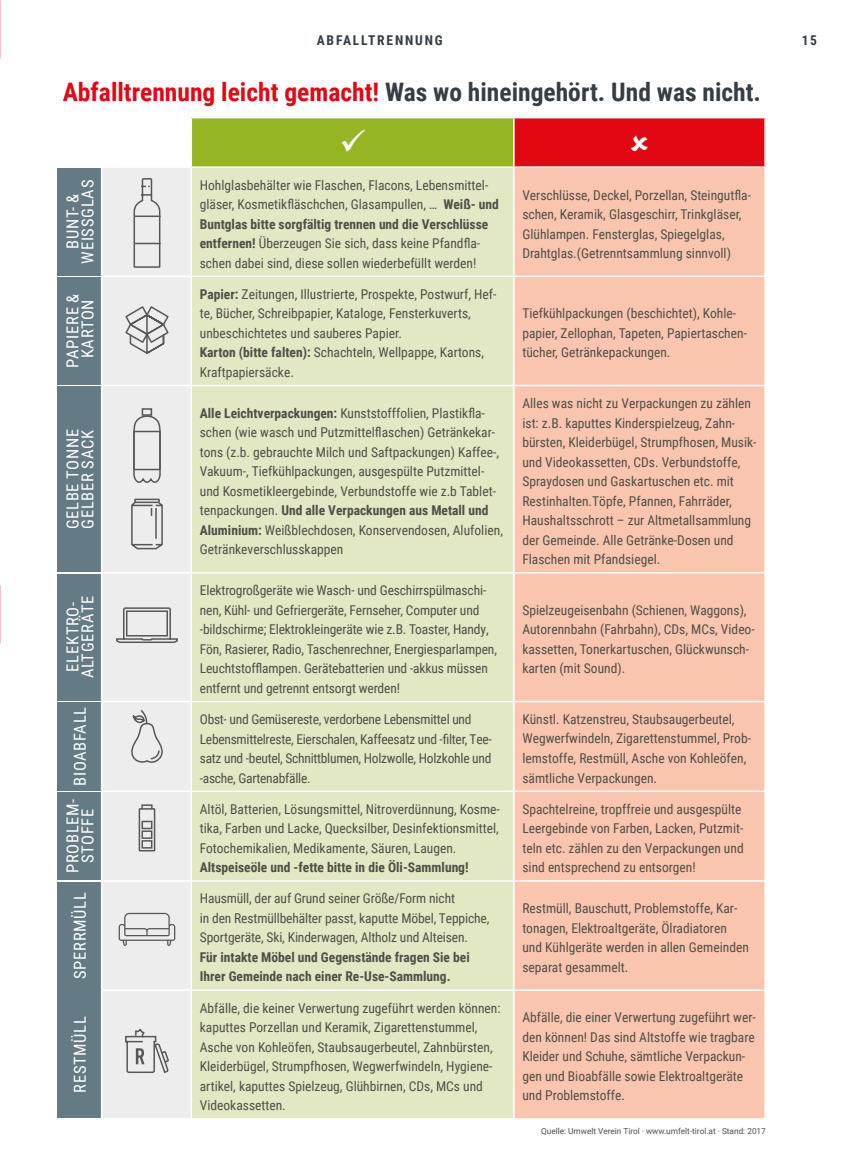
<style>
.page{position:relative;width:851px;height:1170px;background:#fff}
.page>*{position:absolute;margin:0;border:0;box-sizing:border-box;transform-origin:0 0}
.t1{font:700 25.5px "Roboto Condensed";color:#363e45}
.t2{font:16.5px/15px "Roboto Condensed";letter-spacing:.045em;color:#fff;text-align:center}
.t3{font:13.5px/19.5px "Roboto Condensed";color:#504e47}
.t4{font:13.5px/19.5px "Roboto Condensed";letter-spacing:-.02em;color:#504e47}
.t5{font:700 13.5px/19.5px "Roboto Condensed";color:#504e47}
.t6{font:700 13.5px "Roboto Condensed";letter-spacing:.135em;color:#363e45}
.t7{font:8.25px "Roboto";color:#504e47}
.s1{color:#e30613}
.s2{font-weight:700}
</style>
<div class="page">
<div style="left:58px;top:792px;width:45px;height:88px;background:#647a84"></div>
<div style="left:58px;top:990px;width:45px;height:127px;background:#647a84"></div>
<div style="left:58px;top:881px;width:45px;height:108px;background:#647a84"></div>
<div style="left:58px;top:702px;width:45px;height:88px;background:#647a84"></div>
<div style="left:58px;top:573px;width:45px;height:127px;background:#647a84"></div>
<div style="left:58px;top:386px;width:45px;height:186px;background:#647a84"></div>
<div style="left:58px;top:277px;width:45px;height:107px;background:#647a84"></div>
<div style="left:58px;top:168px;width:45px;height:107px;background:#647a84"></div>
<div style="left:191px;top:118px;width:323px;height:49px;background:#96b522"></div>
<div style="left:514px;top:118px;width:251px;height:49px;background:#e30613"></div>
<div style="left:102px;top:168px;width:88px;height:950px;background:#ededed"></div>
<div style="left:192px;top:168px;width:321px;height:950px;background:#e2e8c4"></div>
<div style="left:514px;top:168px;width:250px;height:950px;background:#f9c5af"></div>
<hr style="left:101px;top:168px;width:1px;height:107px;background:#fff">
<hr style="left:101px;top:275px;width:90px;height:2px;background:#fff">
<hr style="left:101px;top:277px;width:1px;height:108px;background:#fff">
<hr style="left:101px;top:385px;width:90px;height:1px;background:#fff">
<hr style="left:101px;top:386px;width:1px;height:186px;background:#fff">
<hr style="left:101px;top:572px;width:90px;height:1px;background:#fff">
<hr style="left:101px;top:573px;width:1px;height:127px;background:#fff">
<hr style="left:101px;top:700px;width:90px;height:2px;background:#fff">
<hr style="left:101px;top:702px;width:1px;height:88px;background:#fff">
<hr style="left:101px;top:790px;width:90px;height:2px;background:#fff">
<hr style="left:101px;top:792px;width:1px;height:88px;background:#fff">
<hr style="left:101px;top:880px;width:90px;height:1px;background:#fff">
<hr style="left:101px;top:881px;width:1px;height:108px;background:#fff">
<hr style="left:101px;top:989px;width:90px;height:1px;background:#fff">
<hr style="left:101px;top:990px;width:1px;height:128px;background:#fff">
<hr style="left:190px;top:118px;width:2px;height:48px;background:#fff">
<hr style="left:513px;top:118px;width:1px;height:48px;background:#fff">
<hr style="left:764px;top:118px;width:1px;height:48px;background:#fff">
<hr style="left:191px;top:166px;width:323px;height:2px;background:#fff">
<hr style="left:514px;top:166px;width:251px;height:2px;background:#fff">
<hr style="left:191px;top:275px;width:323px;height:2px;background:#fff">
<hr style="left:514px;top:275px;width:251px;height:2px;background:#fff">
<hr style="left:191px;top:385px;width:323px;height:1px;background:#fff">
<hr style="left:514px;top:385px;width:251px;height:1px;background:#fff">
<hr style="left:191px;top:572px;width:323px;height:1px;background:#fff">
<hr style="left:514px;top:572px;width:251px;height:1px;background:#fff">
<hr style="left:191px;top:700px;width:323px;height:2px;background:#fff">
<hr style="left:514px;top:700px;width:251px;height:2px;background:#fff">
<hr style="left:191px;top:790px;width:323px;height:2px;background:#fff">
<hr style="left:514px;top:790px;width:251px;height:2px;background:#fff">
<hr style="left:191px;top:880px;width:323px;height:1px;background:#fff">
<hr style="left:514px;top:880px;width:251px;height:1px;background:#fff">
<hr style="left:191px;top:989px;width:323px;height:1px;background:#fff">
<hr style="left:514px;top:989px;width:251px;height:1px;background:#fff">
<svg style="left:133px;top:177px;width:29px;height:91px"></svg>
<svg style="left:124px;top:305px;width:46px;height:51px"></svg>
<div style="left:142px;top:408px;width:10px;height:7px;border:2px solid #575756"></div>
<svg style="left:132px;top:412px;width:29px;height:71px"></svg>
<svg style="left:115px;top:606px;width:64px;height:37px"></svg>
<svg style="left:129px;top:708px;width:34px;height:56px"></svg>
<svg style="left:138px;top:803px;width:18px;height:49px"></svg>
<svg style="left:119px;top:912px;width:56px;height:33px"></svg>
<svg style="left:124px;top:1026px;width:46px;height:48px"></svg>
<div style="left:134px;top:498px;width:26px;height:5px;border:2px solid #575756"></div>
<svg style="left:130px;top:501px;width:33px;height:49px"></svg>
<p class="t6" style="left:317px;top:30px;width:127px">ABFALLTRENNUNG</p>
<p class="t6" style="left:801px;top:30px;width:17px">15</p>
<h1 class="t1" style="left:63px;top:74px;width:699px"><span class="s1">Abfalltrennung leicht gemacht!</span> Was wo hineingehört. Und was nicht.</h1>
<p class="t2" style="left:64px;top:264px;width:85px;rotate:-90deg">BUNT- &amp;<br>WEISSGLAS</p>
<p class="t3" style="left:200px;top:175px;width:300px">Hohlglasbehälter wie Flaschen, Flacons, Lebensmittel&shy;gläser, Kosmetikfläschchen, Glasampullen, … <span class="s2">Weiß- und Buntglas bitte sorgfältig trennen und die Verschlüsse entfernen!</span> Überzeugen Sie sich, dass keine Pfandfla&shy;schen dabei sind, diese sollen wiederbefüllt werden!</p>
<p class="t3" style="left:522px;top:184px;width:230px">Verschlüsse, Deckel, Porzellan, Steingutfla&shy;schen, Keramik, Glasgeschirr, Trinkgläser, Glühlampen. Fensterglas, Spiegelglas, Drahtglas.(Getrenntsammlung sinnvoll)</p>
<p class="t3" style="left:200px;top:284px;width:298px"><span class="s2">Papier:</span> Zeitungen, Illustrierte, Prospekte, Postwurf, Hef&shy;te, Bücher, Schreibpapier, Kataloge, Fensterkuverts, unbeschichtetes und sauberes Papier.<br><span class="s2">Karton (bitte falten):</span> Schachteln, Wellpappe, Kartons, Kraftpapiersäcke.</p>
<p class="t2" style="left:64px;top:367px;width:75px;rotate:-90deg">PAPIERE &amp;<br>KARTON</p>
<p class="t3" style="left:522px;top:303px;width:226px">Tiefkühlpackungen (beschichtet), Kohle&shy;papier, Zellophan, Tapeten, Papiertaschen&shy;tücher, Getränkepackungen.</p>
<p class="t2" style="left:64px;top:529px;width:102px;text-align:left;rotate:-90deg">GELBE TONNE<br>GELBER SACK</p>
<p class="t2" style="left:64px;top:678px;width:84px;rotate:-90deg">ELEKTRO-<br>ALTGERÄTE</p>
<p class="t2" style="left:72px;top:786px;width:81px;rotate:-90deg">BIOABFALL</p>
<p class="t2" style="left:64px;top:873px;width:76px;rotate:-90deg">PROBLEM-<br>STOFFE</p>
<p class="t2" style="left:72px;top:978px;width:88px;rotate:-90deg">SPERRMÜLL</p>
<p class="t2" style="left:72px;top:1092px;width:78px;rotate:-90deg">RESTMÜLL</p>
<p class="t3" style="left:200px;top:403px;width:304px"><span class="s2">Alle Leichtverpackungen:</span> Kunststofffolien, Plastikfla&shy;schen (wie wasch und Putzmittelflaschen) Getränkekar&shy;tons (z.b. gebrauchte Milch und Saftpackungen) Kaffee-, Vakuum-, Tiefkühlpackungen, ausgespülte Putzmittel&shy;und Kosmetikleergebinde, Verbundstoffe wie z.b Tablet&shy;tenpackungen. <span class="s2">Und alle Verpackungen aus Metall und Aluminium:</span> Weißblechdosen, Konservendosen, Alufolien, Getränkeverschlusskappen</p>
<p class="t3" style="left:522px;top:393px;width:236px">Alles was nicht zu Verpackungen zu zählen ist: z.B. kaputtes Kinderspielzeug, Zahn&shy;bürsten, Kleiderbügel, Strumpfhosen, Musik&shy;und Videokassetten, CDs. Verbundstoffe, Spraydosen und Gaskartuschen etc. mit Restinhalten.Töpfe, Pfannen, Fahrräder, Haushaltsschrott – zur Altmetallsammlung der Gemeinde. Alle Getränke-Dosen und Flaschen mit Pfandsiegel.</p>
<p class="t3" style="left:200px;top:580px;width:298px">Elektrogroßgeräte wie Wasch- und Geschirrspülmaschi&shy;nen, Kühl- und Gefriergeräte, Fernseher, Computer und -bildschirme; Elektrokleingeräte wie z.B. Toaster, Handy, Fön, Rasierer, Radio, Taschenrechner, Energiesparlampen, Leuchtstofflampen. Gerätebatterien und -akkus müssen entfernt und getrennt entsorgt werden!</p>
<p class="t3" style="left:522px;top:599px;width:234px">Spielzeugeisenbahn (Schienen, Waggons), Autorennbahn (Fahrbahn), CDs, MCs, Video&shy;kassetten, Tonerkartuschen, Glückwunsch&shy;karten (mit Sound).</p>
<p class="t4" style="left:200px;top:709px;width:293px">Obst- und Gemüsereste, verdorbene Lebensmittel und Lebensmittelreste, Eierschalen, Kaffeesatz und -filter, Tee&shy;satz und -beutel, Schnittblumen, Holzwolle, Holzkohle und -asche, Gartenabfälle.</p>
<p class="t3" style="left:522px;top:709px;width:230px">Künstl. Katzenstreu, Staubsaugerbeutel, Wegwerfwindeln, Zigarettenstummel, Prob&shy;lemstoffe, Restmüll, Asche von Kohleöfen, sämtliche Verpackungen.</p>
<p class="t3" style="left:200px;top:798px;width:301px;text-align:justify">Altöl, Batterien, Lösungsmittel, Nitroverdünnung, Kosme&shy;tika, Farben und Lacke, Quecksilber, Desinfektionsmittel, Fotochemikalien, Medikamente, Säuren, Laugen.</p>
<p class="t5" style="left:200px;top:857px;width:270px">Altspeiseöle und -fette bitte in die Öli-Sammlung!</p>
<p class="t3" style="left:522px;top:798px;width:223px">Spachtelreine, tropffreie und ausgespülte Leergebinde von Farben, Lacken, Putzmit&shy;teln etc. zählen zu den Verpackungen und sind entsprechend zu entsorgen!</p>
<p class="t3" style="left:200px;top:888px;width:291px">Hausmüll, der auf Grund seiner Größe/Form nicht<br>in den Restmüllbehälter passt, kaputte Möbel, Teppiche,<br>Sportgeräte, Ski, Kinderwagen, Altholz und Alteisen.</p>
<p class="t5" style="left:200px;top:946px;width:271px">Für intakte Möbel und Gegenstände fragen Sie bei<br>Ihrer Gemeinde nach einer Re-Use-Sammlung.</p>
<p class="t3" style="left:522px;top:897px;width:228px">Restmüll, Bauschutt, Problemstoffe, Kar&shy;tonagen, Elektroaltgeräte, Ölradiatoren und Kühlgeräte werden in allen Gemeinden separat gesammelt.</p>
<p class="t3" style="left:200px;top:997px;width:302px">Abfälle, die keiner Verwertung zugeführt werden können: kaputtes Porzellan und Keramik, Zigarettenstummel, Asche von Kohleöfen, Staubsaugerbeutel, Zahnbürsten, Kleiderbügel, Strumpfhosen, Wegwerfwindeln, Hygiene&shy;artikel, kaputtes Spielzeug, Glühbirnen, CDs, MCs und Videokassetten.</p>
<p class="t3" style="left:522px;top:1007px;width:235px">Abfälle, die einer Verwertung zugeführt wer&shy;den können! Das sind Altstoffe wie tragbare Kleider und Schuhe, sämtliche Verpackun&shy;gen und Bioabfälle sowie Elektroaltgeräte und Problemstoffe.</p>
<p class="t7" style="left:541px;top:1125px;width:226px">Quelle: Umwelt Verein Tirol · www.umfelt-tirol.at · Stand: 2017</p>
</div>
